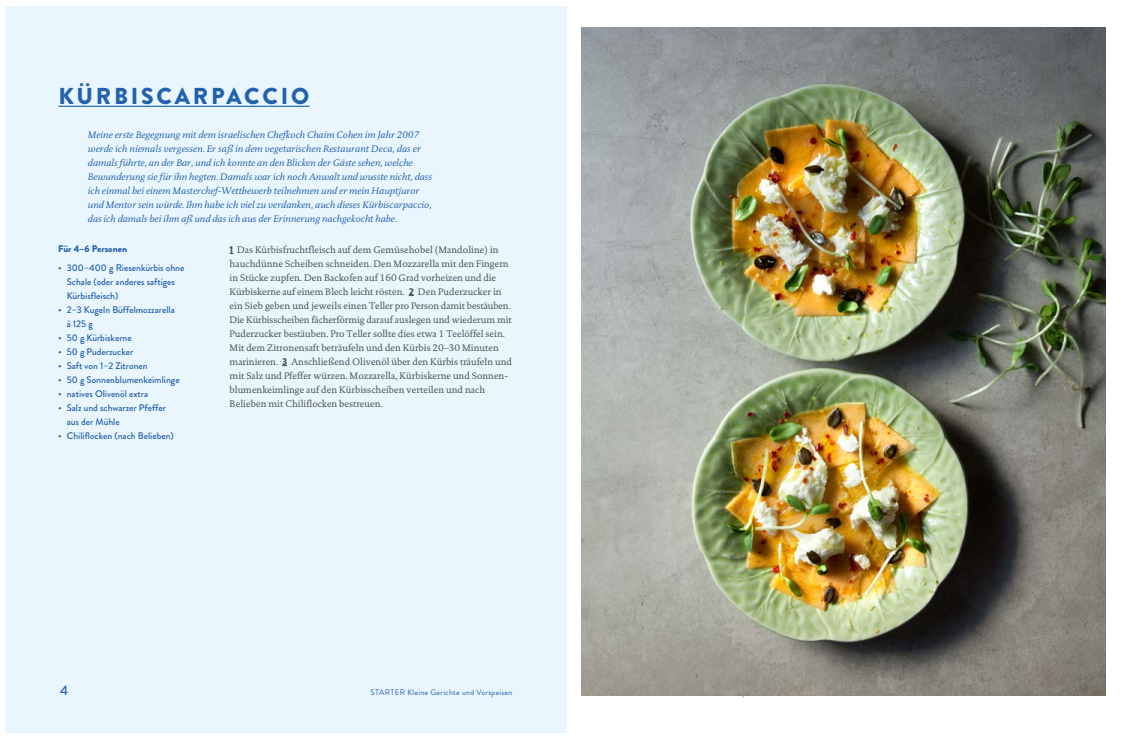
<style>
.page{position:relative;width:1134px;height:738px;background:#fff}
.page>*{position:absolute;margin:0;border:0;box-sizing:border-box;transform-origin:0 0}
.t1{font:900 23px "Brandon Grotesque";letter-spacing:.12em;color:#2261ac}
.t2{font:500 13.8px "Brandon Grotesque";color:#2261ac}
.t3{font:9.6px/14px "DTL Documenta T";color:#485155}
.t4{font:italic 9.6px/14px "DTL Documenta T";color:#2261ac}
.t5{font:500 9.6px/14px "Brandon Grotesque";color:#2261ac}
.t6{font:900 9.6px "Brandon Grotesque";color:#2261ac}
.t7{font:8px "Brandon Grotesque";letter-spacing:.03em;color:#2261ac}
.s1{font-family:"Brandon Grotesque";font-weight:900;font-size:10px}
</style>
<div class="page">
<div style="left:6px;top:6px;width:561px;height:725px;background:#eaf6fe"></div>
<img style="left:581px;top:27px;width:525px;height:667px">
<hr style="left:58px;top:106px;width:251px;height:1px;background:#2261ac">
<h1 class="t1" style="left:58px;top:80px;width:252px">KÜRBISCARPACCIO</h1>
<p class="t4" style="left:88px;top:128px;width:346px">Meine erste Begegnung mit dem israelischen Chefkoch Chaim Cohen im Jahr 2007 werde ich niemals vergessen. Er saß in dem vegetarischen Restaurant Deca, das er damals führte, an der Bar, und ich konnte an den Blicken der Gäste sehen, welche Bewunderung sie für ihn hegten. Damals war ich noch Anwalt und wusste nicht, dass ich einmal bei einem Masterchef-Wettbewerb teilnehmen und er mein Hauptjuror und Mentor sein würde. Ihm habe ich viel zu verdanken, auch dieses Kürbiscarpaccio, das ich damals bei ihm aß und das ich aus der Erinnerung nachgekocht habe.</p>
<p class="t6" style="left:58px;top:242px;width:70px">Für 4–6 Personen</p>
<p class="t5" style="left:67px;top:260px;width:119px;text-indent:-9px">• 300–400 g Riesenkürbis ohne<br>Schale (oder anderes saftiges<br>Kürbisfleisch)</p>
<p class="t5" style="left:67px;top:302px;width:110px;text-indent:-9px">• 2–3 Kugeln Büffelmozzarella à 125 g</p>
<p class="t5" style="left:58px;top:330px;width:75px">• 50 g Kürbiskerne</p>
<p class="t5" style="left:58px;top:344px;width:77px">• 50 g Puderzucker</p>
<p class="t5" style="left:58px;top:358px;width:91px">• Saft von 1–2 Zitronen</p>
<p class="t5" style="left:58px;top:372px;width:123px">• 50 g Sonnenblumenkeimlinge</p>
<p class="t5" style="left:58px;top:386px;width:91px">• natives Olivenöl extra</p>
<p class="t5" style="left:67px;top:400px;width:101px;text-indent:-9px">• Salz und schwarzer Pfeffer aus der Mühle</p>
<p class="t5" style="left:58px;top:428px;width:117px">• Chiliflocken (nach Belieben)</p>
<p class="t3" style="left:230px;top:242px;width:284px"><span class="s1">1</span> Das Kürbisfruchtfleisch auf dem Gemüsehobel (Mandoline) in hauchdünne Scheiben schneiden. Den Mozzarella mit den Fingern in Stücke zupfen. Den Backofen auf 160 Grad vorheizen und die Kürbiskerne auf einem Blech leicht rösten. <span class="s1">2</span> Den Puderzucker in ein Sieb geben und jeweils einen Teller pro Person damit bestäuben.<br>Die Kürbisscheiben fächerförmig darauf auslegen und wiederum mit Puderzucker bestäuben. Pro Teller sollte dies etwa 1 Teelöffel sein.<br>Mit dem Zitronensaft beträufeln und den Kürbis 20–30 Minuten marinieren. <span class="s1">3</span> Anschließend Olivenöl über den Kürbis träufeln und mit Salz und Pfeffer würzen. Mozzarella, Kürbiskerne und Sonnen&shy;blumenkeimlinge auf den Kürbisscheiben verteilen und nach Belieben mit Chiliflocken bestreuen.</p>
<h2 class="t2" style="left:60px;top:680px;width:10px">4</h2>
<p class="t7" style="left:371px;top:686px;width:143px">STARTER Kleine Gerichte und Vorspeisen</p>
</div>
